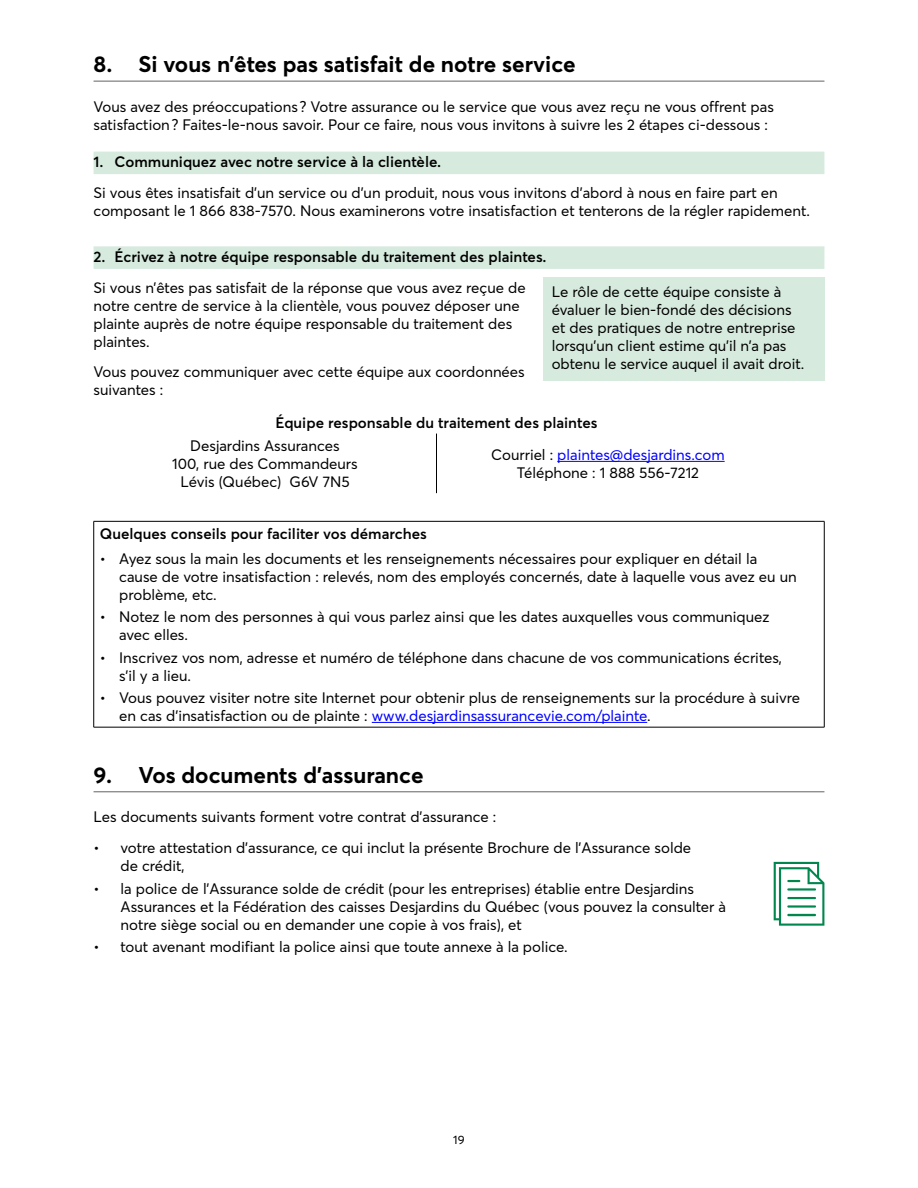
<style>
.page{position:relative;width:918px;height:1188px;background:#fff}
.page>*{position:absolute;margin:0;border:0;box-sizing:border-box;transform-origin:0 0}
.t1{font:700 22.5px "Desjardins Sans";color:#000}
.t2{font:15px/18px "Desjardins Sans";color:#000}
.t3{font:600 15px "Desjardins Sans";color:#000}
.t4{font:12px "Desjardins Sans";color:#000}
.s1{color:#00f}
</style>
<div class="page">
<hr style="left:94px;top:81px;width:730px;height:1px;background:#646363">
<div style="left:94px;top:152px;width:730px;height:22px;background:#d6eade"></div>
<div style="left:94px;top:246px;width:730px;height:23px;background:#d6eade"></div>
<hr style="left:94px;top:792px;width:730px;height:1px;background:#646363">
<hr style="left:436px;top:434px;width:1px;height:59px;background:#000">
<hr style="left:557px;top:461px;width:168px;height:1px;background:#00f">
<hr style="left:94px;top:521px;width:730px;height:1px;background:#000">
<hr style="left:93px;top:522px;width:1px;height:205px;background:#000">
<hr style="left:824px;top:522px;width:1px;height:205px;background:#000">
<hr style="left:94px;top:727px;width:730px;height:1px;background:#000">
<hr style="left:372px;top:722px;width:275px;height:1px;background:#00f">
<div style="left:543px;top:277px;width:281px;height:103px;background:#d6eade"></div>
<svg style="left:774px;top:862px;width:50px;height:64px"></svg>
<h1 class="t1" style="left:94px;top:50px;width:484px">8. Si vous n’êtes pas satisfait de notre service</h1>
<p class="t2" style="left:94px;top:97px;width:682px">Vous avez des préoccupations ? Votre assurance ou le service que vous avez reçu ne vous offrent pas satisfaction ? Faites-le-nous savoir. Pour ce faire, nous vous invitons à suivre les 2 étapes ci-dessous :</p>
<p class="t3" style="left:94px;top:153px;width:349px">1. Communiquez avec notre service à la clientèle.</p>
<p class="t2" style="left:94px;top:184px;width:718px">Si vous êtes insatisfait d’un service ou d’un produit, nous vous invitons d’abord à nous en faire part en composant le 1 866 838-7570. Nous examinerons votre insatisfaction et tenterons de la régler rapidement.</p>
<p class="t3" style="left:94px;top:247px;width:455px">2. Écrivez à notre équipe responsable du traitement des plaintes.</p>
<p class="t2" style="left:94px;top:278px;width:434px">Si vous n’êtes pas satisfait de la réponse que vous avez reçue de notre centre de service à la clientèle, vous pouvez déposer une plainte auprès de notre équipe responsable du traitement des plaintes.</p>
<p class="t2" style="left:94px;top:363px;width:433px">Vous pouvez communiquer avec cette équipe aux coordonnées suivantes :</p>
<p class="t3" style="left:276px;top:413px;width:323px">Équipe responsable du traitement des plaintes</p>
<p class="t2" style="left:172px;top:437px;width:187px;text-align:center">Desjardins Assurances<br>100, rue des Commandeurs<br>Lévis (Québec) G6V 7N5</p>
<p class="t2" style="left:491px;top:446px;width:235px;text-align:center">Courriel : <span class="s1">plaintes@desjardins.com<br></span>Téléphone : 1 888 556-7212</p>
<p class="t3" style="left:100px;top:524px;width:329px">Quelques conseils pour faciliter vos démarches</p>
<p class="t2" style="left:119px;top:549px;width:679px;text-indent:-20px">• Ayez sous la main les documents et les renseignements nécessaires pour expliquer en détail la cause de votre insatisfaction : relevés, nom des employés concernés, date à laquelle vous avez eu un problème, etc.</p>
<p class="t2" style="left:119px;top:608px;width:652px;text-indent:-20px">• Notez le nom des personnes à qui vous parlez ainsi que les dates auxquelles vous communiquez avec elles.</p>
<p class="t2" style="left:119px;top:648px;width:664px;text-indent:-20px">• Inscrivez vos nom, adresse et numéro de téléphone dans chacune de vos communications écrites, s’il y a lieu.</p>
<p class="t2" style="left:119px;top:689px;width:683px;text-indent:-20px">• Vous pouvez visiter notre site Internet pour obtenir plus de renseignements sur la procédure à suivre en cas d’insatisfaction ou de plainte : <span class="s1">www.desjardinsassurancevie.com/plainte</span>.</p>
<p class="t2" style="left:552px;top:283px;width:254px">Le rôle de cette équipe consiste à évaluer le bien-fondé des décisions et des pratiques de notre entreprise lorsqu’un client estime qu’il n’a pas obtenu le service auquel il avait droit.</p>
<h1 class="t1" style="left:94px;top:761px;width:332px">9. Vos documents d’assurance</h1>
<p class="t2" style="left:94px;top:808px;width:404px">Les documents suivants forment votre contrat d’assurance :</p>
<p class="t2" style="left:121px;top:839px;width:572px;text-indent:-27px">• votre attestation d’assurance, ce qui inclut la présente Brochure de l’Assurance solde de crédit,</p>
<p class="t2" style="left:121px;top:879px;width:607px;text-indent:-27px">• la police de l’Assurance solde de crédit (pour les entreprises) établie entre Desjardins<br>Assurances et la Fédération des caisses Desjardins du Québec (vous pouvez la consulter à notre siège social ou en demander une copie à vos frais), et</p>
<p class="t2" style="left:94px;top:938px;width:476px">• tout avenant modifiant la police ainsi que toute annexe à la police.</p>
<p class="t4" style="left:453px;top:1132px;width:13px">19</p>
</div>
